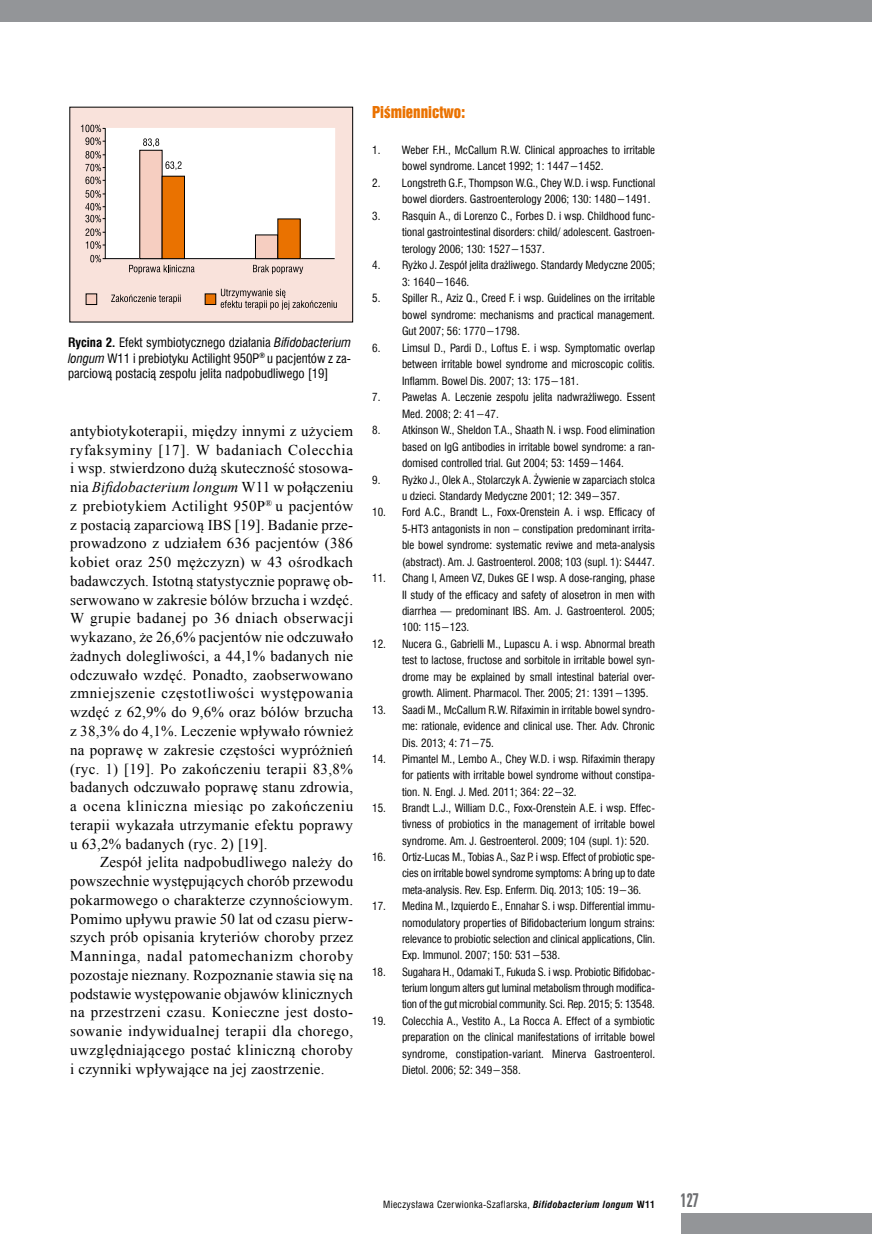
<style>
.page{position:relative;width:872px;height:1234px;background:#fff}
.page>*{position:absolute;margin:0;border:0;box-sizing:border-box;transform-origin:0 0}
.t1{font:18px "Swis 924 EU";color:#6d6e71}
.t2{font:15px/18.8px "Times New Roman";letter-spacing:.015em;color:#000;text-align:justify}
.t3{font:15px "Swis 921 EU";color:#ea7200}
.t4{font:12.75px/15.6px "Swis 721 Cn EU";color:#000;text-align:justify}
.t5{font:11.1px/16.5px "Swis 721 Cn EU";color:#000;text-align:justify}
.t6{font:9.75px "Swis 721 Cn EU";letter-spacing:.03em;color:#000}
.s1{font-weight:700}
.s2{font-style:italic}
.s3{font-weight:700;font-style:italic}
</style>
<div class="page">
<div style="left:0;top:0;width:872px;height:21px;background:#939598"></div>
<div style="left:680px;top:1212px;width:192px;height:21px;background:#939598"></div>
<div style="left:70px;top:107px;width:283px;height:215px;background:#f9e2db"></div>
<div style="left:86px;top:294px;width:11px;height:10px;background:#f6cec1"></div>
<div style="left:86px;top:293px;width:11px;height:12px;border:1px solid #000"></div>
<div style="left:205px;top:294px;width:11px;height:10px;background:#ea7200"></div>
<div style="left:205px;top:293px;width:11px;height:12px;border:1px solid #000"></div>
<svg style="left:111px;top:294px;width:70px;height:10px"></svg>
<svg style="left:221px;top:289px;width:116px;height:20px"></svg>
<svg style="left:81px;top:125px;width:254px;height:149px;background:#f0e0d6"></svg>
<p class="t4" style="left:68px;top:334px;width:284px"><span class="s1">Rycina 2.</span> Efekt symbiotycznego działania <span class="s2">Bifidobacterium longum</span> W11 i prebiotyku Actilight 950P<sup>®</sup> u pacjentów z za&shy;parciową postacią zespołu jelita nadpobudliwego [19]</p>
<p class="t2" style="left:70px;top:421px;width:284px">antybiotykoterapii, między innymi z użyciem ryfaksyminy [17]. W badaniach Colecchia i wsp. stwierdzono dużą skuteczność stosowa&shy;nia <span class="s2">Bifidobacterium longum</span> W11 w połączeniu z prebiotykiem Actilight 950P<sup>®</sup> u pacjentów z postacią zaparciową IBS [19]. Badanie prze&shy;prowadzono z udziałem 636 pacjentów (386 kobiet oraz 250 mężczyzn) w 43 ośrodkach badawczych. Istotną statystycznie poprawę ob&shy;serwowano w zakresie bólów brzucha i wzdęć.<br>W grupie badanej po 36 dniach obserwacji wykazano, że 26,6% pacjentów nie odczuwało żadnych dolegliwości, a 44,1% badanych nie odczuwało wzdęć. Ponadto, zaobserwowano zmniejszenie częstotliwości występowania wzdęć z 62,9% do 9,6% oraz bólów brzucha z 38,3% do 4,1%. Leczenie wpływało również na poprawę w zakresie częstości wypróżnień (ryc. 1) [19]. Po zakończeniu terapii 83,8% badanych odczuwało poprawę stanu zdrowia, a ocena kliniczna miesiąc po zakończeniu terapii wykazała utrzymanie efektu poprawy u 63,2% badanych (ryc. 2) [19].</p>
<p class="t2" style="left:70px;top:852px;width:284px;text-indent:30px">Zespół jelita nadpobudliwego należy do powszechnie występujących chorób przewodu pokarmowego o charakterze czynnościowym.<br>Pomimo upływu prawie 50 lat od czasu pierw&shy;szych prób opisania kryteriów choroby przez Manninga, nadal patomechanizm choroby pozostaje nieznany. Rozpoznanie stawia się na podstawie występowanie objawów klinicznych na przestrzeni czasu. Konieczne jest dosto&shy;sowanie indywidualnej terapii dla chorego, uwzględniającego postać kliniczną choroby i czynniki wpływające na jej zaostrzenie.</p>
<h2 class="t3" style="left:372px;top:103px;width:94px">Piśmiennictwo:</h2>
<p class="t5" style="left:402px;top:141px;width:254px;text-indent:-30px">1. Weber F.H., McCallum R.W. Clinical approaches to irritable bowel syndrome. Lancet 1992; 1: 1447−1452.</p>
<p class="t5" style="left:402px;top:174px;width:255px;text-indent:-30px">2. Longstreth G.F., Thompson W.G., Chey W.D. i wsp. Functional bowel diorders. Gastroenterology 2006; 130: 1480−1491.</p>
<p class="t5" style="left:402px;top:207px;width:254px;text-indent:-30px">3. Rasquin A., di Lorenzo C., Forbes D. i wsp. Childhood func&shy;tional gastrointestinal disorders: child/ adolescent. Gastroen&shy;terology 2006; 130: 1527−1537.</p>
<p class="t5" style="left:402px;top:257px;width:255px;text-indent:-30px">4. Ryżko J. Zespół jelita drażliwego. Standardy Medyczne 2005;<br>3: 1640−1646.</p>
<p class="t5" style="left:402px;top:290px;width:254px;text-indent:-30px">5. Spiller R., Aziz Q., Creed F. i wsp. Guidelines on the irritable bowel syndrome: mechanisms and practical management.<br>Gut 2007; 56: 1770−1798.</p>
<p class="t5" style="left:402px;top:339px;width:254px;text-indent:-30px">6. Limsul D., Pardi D., Loftus E. i wsp. Symptomatic overlap between irritable bowel syndrome and microscopic colitis.<br>Inflamm. Bowel Dis. 2007; 13: 175−181.</p>
<p class="t5" style="left:402px;top:389px;width:254px;text-indent:-30px">7. Pawełas A. Leczenie zespołu jelita nadwrażliwego. Essent<br>Med. 2008; 2: 41−47.</p>
<p class="t5" style="left:402px;top:422px;width:254px;text-indent:-30px">8. Atkinson W., Sheldon T.A., Shaath N. i wsp. Food elimination based on IgG antibodies in irritable bowel syndrome: a ran&shy;domised controlled trial. Gut 2004; 53: 1459−1464.</p>
<p class="t5" style="left:372px;top:471px;width:284px;text-align:center">9. Ryżko J., Olek A., Stolarczyk A. Żywienie w zaparciach stolca u dzieci. Standardy Medyczne 2001; 12: 349−357.</p>
<p class="t5" style="left:402px;top:504px;width:254px;text-indent:-30px">10. Ford A.C., Brandt L., Foxx-Orenstein A. i wsp. Efficacy of 5-HT3 antagonists in non – constipation predominant irrita&shy;ble bowel syndrome: systematic reviwe and meta-analysis (abstract). Am. J. Gastroenterol. 2008; 103 (supl. 1): S4447.</p>
<p class="t5" style="left:402px;top:569px;width:254px;text-indent:-30px">11. Chang I, Ameen VZ, Dukes GE I wsp. A dose-ranging, phase II study of the efficacy and safety of alosetron in men with diarrhea — predominant IBS. Am. J. Gastroenterol. 2005; 100: 115−123.</p>
<p class="t5" style="left:402px;top:635px;width:254px;text-indent:-30px">12. Nucera G., Gabrielli M., Lupascu A. i wsp. Abnormal breath test to lactose, fructose and sorbitole in irritable bowel syn&shy;drome may be explained by small intestinal baterial over&shy;growth. Aliment. Pharmacol. Ther. 2005; 21: 1391−1395.</p>
<p class="t5" style="left:402px;top:701px;width:254px;text-indent:-30px">13. Saadi M., McCallum R.W. Rifaximin in irritable bowel syndro&shy;me: rationale, evidence and clinical use. Ther. Adv. Chronic Dis. 2013; 4: 71−75.</p>
<p class="t5" style="left:402px;top:750px;width:254px;text-indent:-30px">14. Pimantel M., Lembo A., Chey W.D. i wsp. Rifaximin therapy for patients with irritable bowel syndrome without constipa&shy;tion. N. Engl. J. Med. 2011; 364: 22−32.</p>
<p class="t5" style="left:402px;top:799px;width:254px;text-indent:-30px">15. Brandt L.J., William D.C., Foxx-Orenstein A.E. i wsp. Effec&shy;tivness of probiotics in the management of irritable bowel syndrome. Am. J. Gestroenterol. 2009; 104 (supl. 1): 520.</p>
<p class="t5" style="left:402px;top:848px;width:254px;text-indent:-30px">16. Ortiz-Lucas M., Tobias A., Saz P. i wsp. Effect of probiotic spe&shy;cies on irritable bowel syndrome symptoms: A bring up to date meta-analysis. Rev. Esp. Enferm. Diq. 2013; 105: 19−36.</p>
<p class="t5" style="left:402px;top:897px;width:255px;text-indent:-30px">17. Medina M., Izquierdo E., Ennahar S. i wsp. Differential immu&shy;nomodulatory properties of Bifidobacterium longum strains: relevance to probiotic selection and clinical applications, Clin.<br>Exp. Immunol. 2007; 150: 531−538.</p>
<p class="t5" style="left:402px;top:963px;width:254px;text-indent:-30px">18. Sugahara H., Odamaki T., Fukuda S. i wsp. Probiotic Bifidobac&shy;terium longum alters gut luminal metabolism through modifica&shy;tion of the gut microbial community. Sci. Rep. 2015; 5: 13548.</p>
<p class="t5" style="left:402px;top:1012px;width:255px;text-indent:-30px">19. Colecchia A., Vestito A., La Rocca A. Effect of a symbiotic preparation on the clinical manifestations of irritable bowel syndrome, constipation-variant. Minerva Gastroenterol.<br>Dietol. 2006; 52: 349−358.</p>
<p class="t6" style="left:383px;top:1198px;width:273px">Mieczysława Czerwionka-Szaflarska, <span class="s3">Bifidobacterium longum</span> <span class="s1">W11</span></p>
<h1 class="t1" style="left:680px;top:1188px;width:20px">127</h1>
</div>
